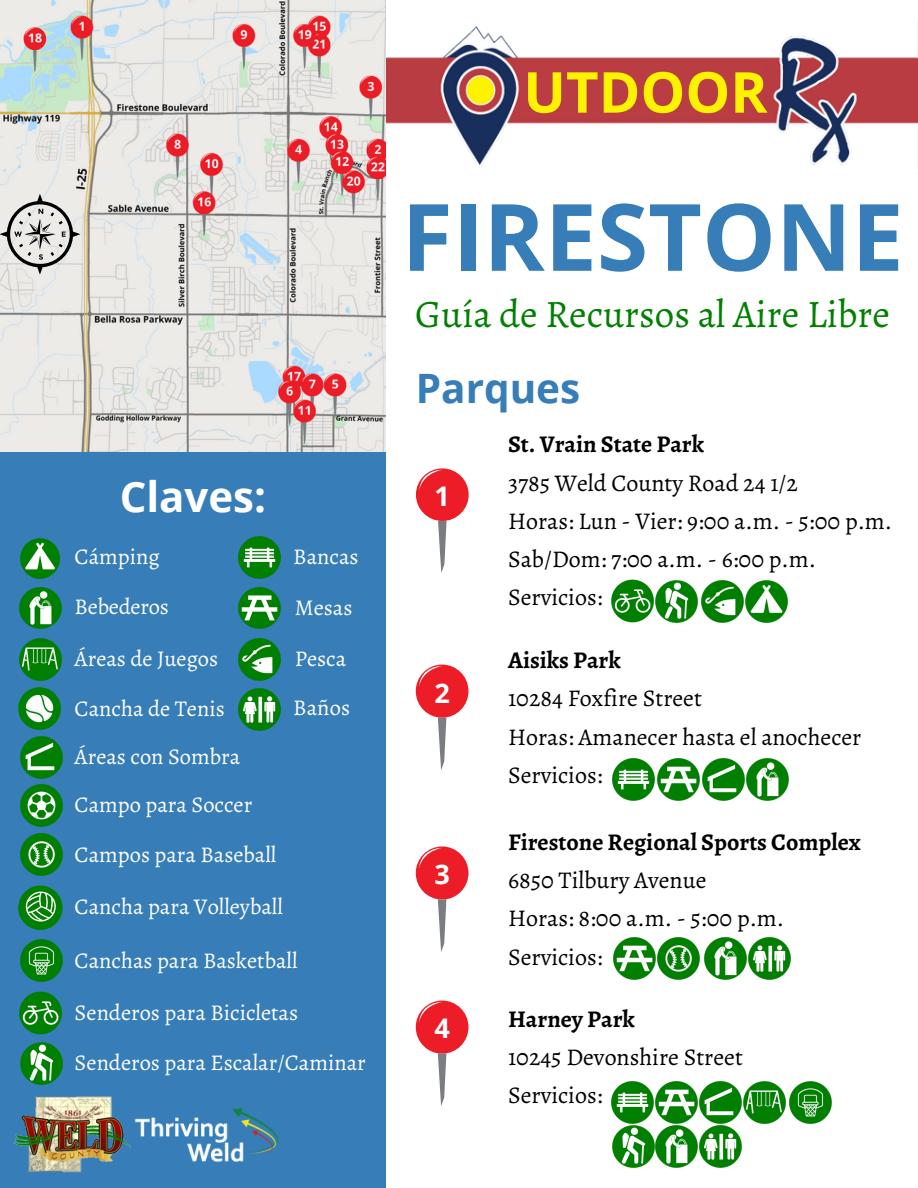
<style>
.page{position:relative;width:918px;height:1188px;background:#fff}
.page>*{position:absolute;margin:0;border:0;box-sizing:border-box;transform-origin:0 0}
.t1{font:700 93px "Open Sans";color:#377eb8}
.t2{font:700 56.4px "Open Sans";color:#fdf200}
.t3{font:700 42px "Open Sans";color:#fff}
.t4{font:700 40.5px "Open Sans";color:#377eb8}
.t5{font:39px "Alegreya";color:#007f00}
.t6{font:700 27px "Open Sans";color:#fff}
.t7{font:24px "Alegreya";color:#000}
.t8{font:700 24px "Alegreya";color:#000}
.t9{font:22.5px "Alegreya";color:#fff}
</style>
<div class="page">
<div style="left:0;top:0;width:386px;height:1188px;background:#377eb8"></div>
<img style="left:385px;top:19px;width:533px;height:149px">
<div style="left:521px;top:64px;width:243px;height:54px;background:#b93d42"></div>
<img style="left:15px;top:1096px;width:116px;height:77px">
<img style="left:135px;top:1107px;width:143px;height:55px">
<img style="left:238px;top:638px;width:43px;height:43px">
<img style="left:238px;top:536px;width:43px;height:43px">
<img style="left:238px;top:587px;width:43px;height:42px">
<img style="left:20px;top:736px;width:43px;height:43px">
<img style="left:238px;top:688px;width:43px;height:43px">
<img style="left:20px;top:939px;width:43px;height:43px">
<img style="left:19px;top:638px;width:43px;height:43px">
<img style="left:19px;top:991px;width:43px;height:44px">
<img style="left:20px;top:1042px;width:43px;height:43px">
<img style="left:20px;top:833px;width:43px;height:43px">
<img style="left:20px;top:784px;width:43px;height:43px">
<img style="left:18px;top:687px;width:43px;height:43px">
<img style="left:20px;top:538px;width:40px;height:41px">
<div style="left:18px;top:886px;width:45px;height:44px;background:#007f01;border-radius:50%"></div>
<svg style="left:26px;top:892px;width:30px;height:30px"></svg>
<img style="left:19px;top:587px;width:43px;height:42px">
<div style="left:416px;top:468px;width:53px;height:53px;background:#ec1d27;border-radius:50%"></div>
<svg style="left:438px;top:521px;width:9px;height:52px"></svg>
<svg style="left:419px;top:469px;width:23px;height:21px"></svg>
<div style="left:416px;top:665px;width:52px;height:53px;background:#ec1d27;border-radius:50%"></div>
<svg style="left:438px;top:717px;width:8px;height:53px"></svg>
<svg style="left:419px;top:665px;width:23px;height:21px"></svg>
<div style="left:416px;top:846px;width:52px;height:54px;background:#ec1d27;border-radius:50%"></div>
<svg style="left:438px;top:899px;width:8px;height:53px"></svg>
<svg style="left:419px;top:847px;width:23px;height:21px"></svg>
<div style="left:416px;top:1001px;width:52px;height:53px;background:#ec1d27;border-radius:50%"></div>
<svg style="left:438px;top:1053px;width:8px;height:53px"></svg>
<svg style="left:419px;top:1001px;width:23px;height:21px"></svg>
<img style="left:0;top:0;width:385px;height:452px">
<img style="left:611px;top:580px;width:177px;height:43px">
<img style="left:612px;top:758px;width:43px;height:43px">
<img style="left:657px;top:758px;width:132px;height:43px">
<img style="left:613px;top:937px;width:87px;height:43px">
<img style="left:704px;top:937px;width:87px;height:43px">
<img style="left:611px;top:1081px;width:175px;height:43px">
<img style="left:612px;top:1125px;width:130px;height:43px">
<img style="left:789px;top:1081px;width:43px;height:43px">
<svg style="left:0;top:194px;width:80px;height:81px"></svg>
<p class="t3" style="left:120px;top:467px;width:148px">Claves:</p>
<p class="t9" style="left:75px;top:542px;width:87px">Cámping</p>
<p class="t9" style="left:293px;top:542px;width:67px">Bancas</p>
<p class="t9" style="left:75px;top:591px;width:96px">Bebederos</p>
<p class="t9" style="left:295px;top:592px;width:59px">Mesas</p>
<p class="t9" style="left:75px;top:643px;width:145px">Áreas de Juegos</p>
<p class="t9" style="left:295px;top:643px;width:53px">Pesca</p>
<p class="t9" style="left:75px;top:693px;width:152px">Cancha de Tenis</p>
<p class="t9" style="left:293px;top:692px;width:58px">Baños</p>
<p class="t9" style="left:75px;top:741px;width:167px">Áreas con Sombra</p>
<p class="t9" style="left:75px;top:789px;width:179px">Campo para Soccer</p>
<p class="t9" style="left:75px;top:839px;width:203px">Campos para Baseball</p>
<p class="t9" style="left:75px;top:891px;width:210px">Cancha para Volleyball</p>
<p class="t9" style="left:75px;top:945px;width:224px">Canchas para Basketball</p>
<p class="t9" style="left:75px;top:997px;width:225px">Senderos para Bicicletas</p>
<p class="t9" style="left:75px;top:1047px;width:293px">Senderos para Escalar/Caminar</p>
<p class="t2" style="left:523px;top:52px;width:246px">UTDOOR</p>
<p class="t1" style="left:402px;top:171px;width:504px">FIRESTONE</p>
<p class="t5" style="left:415px;top:287px;width:476px">Guía de Recursos al Aire Libre</p>
<p class="t4" style="left:416px;top:359px;width:166px">Parques</p>
<p class="t6" style="left:435px;top:478px;width:17px">1</p>
<p class="t6" style="left:435px;top:674px;width:17px">2</p>
<p class="t6" style="left:435px;top:856px;width:17px">3</p>
<p class="t6" style="left:435px;top:1010px;width:17px">4</p>
<p class="t8" style="left:508px;top:428px;width:198px">St. Vrain State Park</p>
<p class="t7" style="left:508px;top:466px;width:291px">3785 Weld County Road 24 1/2</p>
<p class="t7" style="left:508px;top:504px;width:386px">Horas: Lun - Vier: 9:00 a.m. - 5:00 p.m.</p>
<p class="t7" style="left:508px;top:543px;width:310px">Sab/Dom: 7:00 a.m. - 6:00 p.m.</p>
<p class="t7" style="left:508px;top:581px;width:96px">Servicios:</p>
<p class="t8" style="left:508px;top:644px;width:114px">Aisiks Park</p>
<p class="t7" style="left:508px;top:682px;width:195px">10284 Foxfire Street</p>
<p class="t7" style="left:508px;top:720px;width:355px">Horas: Amanecer hasta el anochecer</p>
<p class="t7" style="left:508px;top:758px;width:96px">Servicios:</p>
<p class="t8" style="left:508px;top:826px;width:354px">Firestone Regional Sports Complex</p>
<p class="t7" style="left:508px;top:864px;width:200px">6850 Tilbury Avenue</p>
<p class="t7" style="left:508px;top:902px;width:278px">Horas: 8:00 a.m. - 5:00 p.m.</p>
<p class="t7" style="left:508px;top:940px;width:96px">Servicios:</p>
<p class="t8" style="left:508px;top:1003px;width:128px">Harney Park</p>
<p class="t7" style="left:508px;top:1041px;width:236px">10245 Devonshire Street</p>
<p class="t7" style="left:508px;top:1079px;width:96px">Servicios:</p>
</div>
